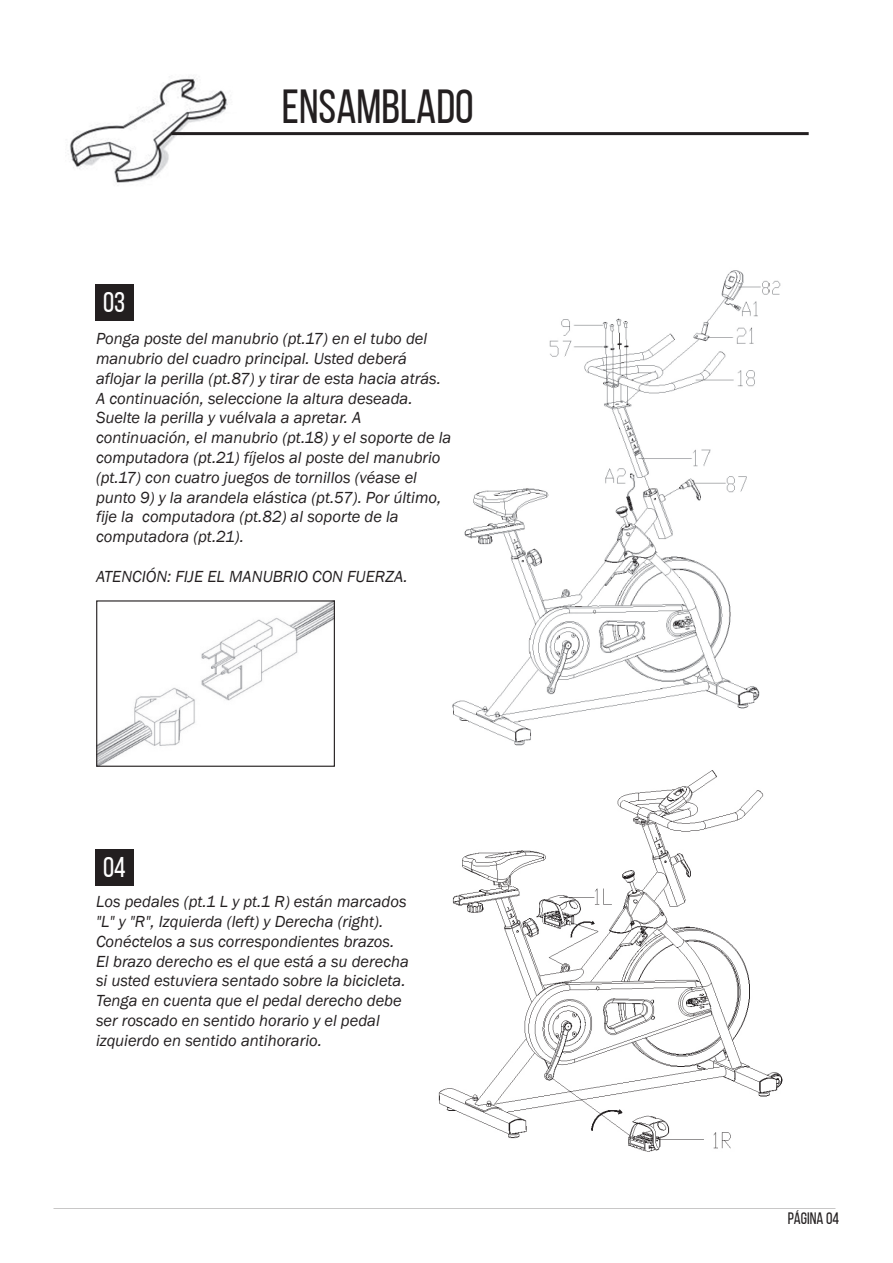
<style>
.page{position:relative;width:893px;height:1263px;background:#fff}
.page>*{position:absolute;margin:0;border:0;box-sizing:border-box;transform-origin:0 0}
.t1{font:47.7px "Bebas Neue";color:#231f20}
.t2{font:28.5px "Bebas Neue";color:#fff}
.t3{font:italic 16.5px/19.8px "Franklin Gothic";color:#231f20}
.t4{font:16.5px "Bebas Neue";color:#231f20}
</style>
<div class="page">
<img style="left:68px;top:75px;width:168px;height:108px">
<hr style="left:171px;top:132px;width:638px;height:3px;background:#231f20">
<img style="left:452px;top:270px;width:329px;height:476px">
<img style="left:98px;top:602px;width:235px;height:163px">
<div style="left:96px;top:600px;width:239px;height:167px;border:1px solid #231f20"></div>
<img style="left:438px;top:770px;width:345px;height:382px">
<div style="left:95px;top:285px;width:38px;height:36px;background:#231f20"></div>
<div style="left:95px;top:850px;width:38px;height:36px;background:#231f20"></div>
<h2 class="t2" style="left:103px;top:287px;width:24px">03</h2>
<h1 class="t1" style="left:282px;top:81px;width:193px">ENSAMBLADO</h1>
<p class="t3" style="left:96px;top:329px;width:357px">Ponga poste del manubrio (pt.17) en el tubo del manubrio del cuadro principal. Usted deberá aflojar la perilla (pt.87) y tirar de esta hacia atrás.<br>A continuación, seleccione la altura deseada.<br>Suelte la perilla y vuélvala a apretar. A continuación, el manubrio (pt.18) y el soporte de la computadora (pt.21) fíjelos al poste del manubrio (pt.17) con cuatro juegos de tornillos (véase el punto 9) y la arandela elástica (pt.57). Por último, fije la computadora (pt.82) al soporte de la computadora (pt.21).</p>
<p class="t3" style="left:96px;top:567px;width:313px">ATENCIÓN: FIJE EL MANUBRIO CON FUERZA.</p>
<h2 class="t2" style="left:103px;top:852px;width:24px">04</h2>
<p class="t3" style="left:96px;top:892px;width:314px">Los pedales (pt.1 L y pt.1 R) están marcados "L" y "R", Izquierda (left) y Derecha (right).<br>Conéctelos a sus correspondientes brazos.<br>El brazo derecho es el que está a su derecha si usted estuviera sentado sobre la bicicleta.<br>Tenga en cuenta que el pedal derecho debe ser roscado en sentido horario y el pedal izquierdo en sentido antihorario.</p>
<p class="t4" style="left:788px;top:1210px;width:53px">PÁGINA 04</p>
</div>
